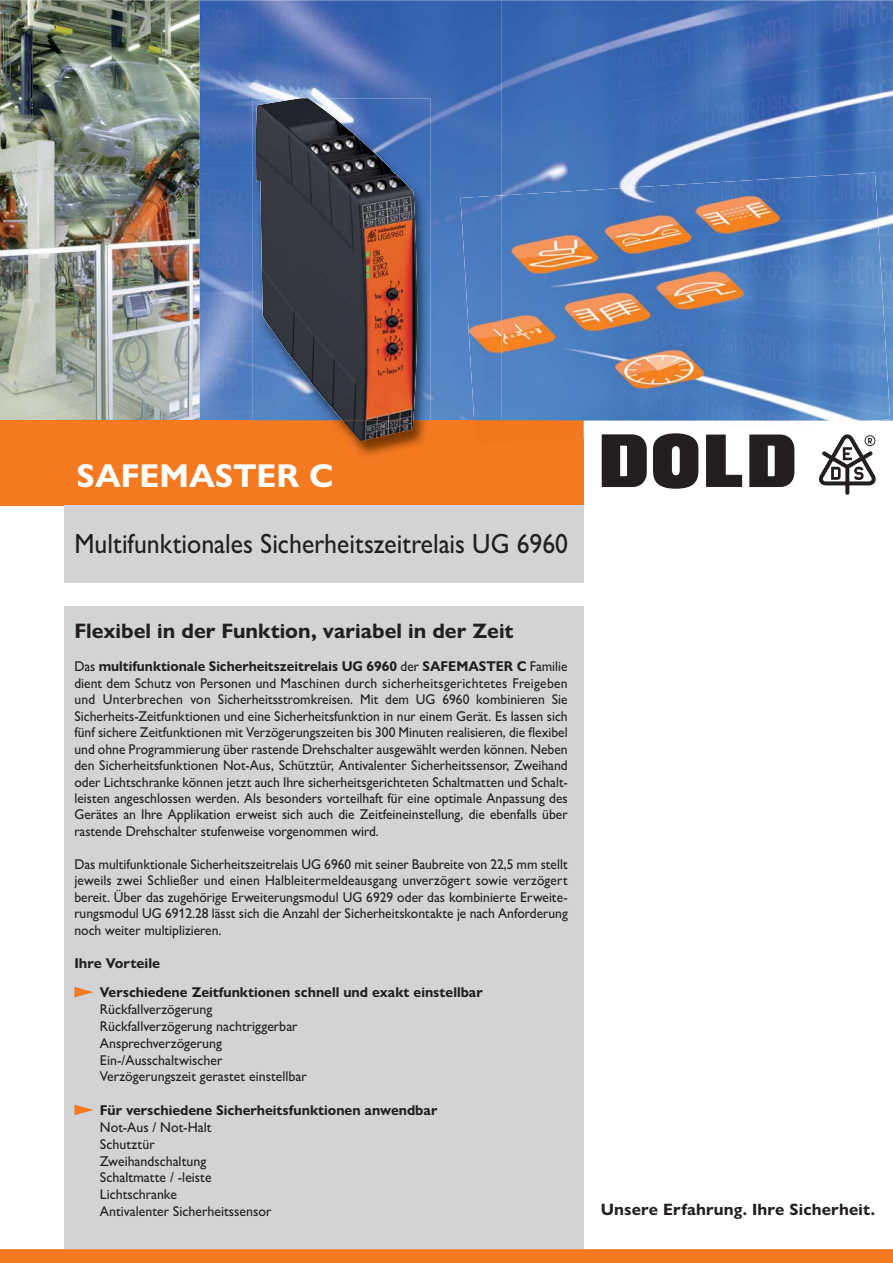
<style>
.page{position:relative;width:893px;height:1263px;background:#fff}
.page>*{position:absolute;margin:0;border:0;box-sizing:border-box;transform-origin:0 0}
.t1{font:700 33.15px "Gill Sans Nova";color:#fff}
.t2{font:500 27.9px "Gill Sans Nova";color:#231f20;scale:.92 1}
.t3{font:700 21px "Gill Sans Nova";color:#231f20}
.t4{font:700 16.5px "Gill Sans Nova";letter-spacing:.01em;color:#231f20}
.t5{font:500 14.25px/16.5px "Gill Sans Nova";color:#231f20;text-align:justify;scale:.95 1}
.t6{font:500 14.25px/16.8px "Gill Sans Nova";color:#231f20}
.t7{font:700 14.25px/29.5px "Gill Sans Nova";color:#231f20}
.s1{font-weight:700}
</style>
<div class="page">
<img style="left:0;top:0;width:200px;height:421px">
<img style="left:502px;top:0;width:390px;height:210px">
<img style="left:890px;top:210px;width:2px;height:211px">
<img style="left:200px;top:0;width:302px;height:421px">
<div style="left:64px;top:607px;width:519px;height:650px;background:#d1d3d4"></div>
<svg style="left:0;top:1249px;width:892px;height:14px;background:#f37a22"></svg>
<svg style="left:706px;top:438px;width:36px;height:49px"></svg>
<svg style="left:653px;top:438px;width:45px;height:51px;background:#474344"></svg>
<svg style="left:749px;top:438px;width:45px;height:49px;background:#3e3b3b"></svg>
<svg style="left:601px;top:438px;width:45px;height:49px;background:#3f3c3d"></svg>
<svg style="left:819px;top:435px;width:56px;height:60px"></svg>
<div style="left:0;top:421px;width:583px;height:85px;background:#f47920"></div>
<img style="left:253px;top:98px;width:177px;height:357px">
<img style="left:256px;top:98px;width:161px;height:323px">
<img style="left:342px;top:421px;width:71px;height:21px">
<div style="left:64px;top:506px;width:519px;height:77px;background:#d1d3d4"></div>
<img style="left:583px;top:421px;width:289px;height:17px">
<img style="left:502px;top:173px;width:388px;height:248px">
<img style="left:460px;top:195px;width:42px;height:226px">
<img style="left:601px;top:435px;width:35px;height:2px">
<svg style="left:74px;top:987px;width:20px;height:10px"></svg>
<svg style="left:74px;top:1105px;width:20px;height:10px"></svg>
<h1 class="t1" style="left:77px;top:465px;width:258px">SAFEMASTER C</h1>
<h2 class="t2" style="left:74px;top:534px;width:538px">Multifunktionales Sicherheitszeitrelais UG 6960</h2>
<h3 class="t3" style="left:74px;top:623px;width:441px">Flexibel in der Funktion, variabel in der Zeit</h3>
<p class="t5" style="left:74px;top:660px;width:521px">Das <span class="s1">multifunktionale Sicherheitszeitrelais UG 6960</span> der <span class="s1">SAFEMASTER C</span> Familie dient dem Schutz von Personen und Maschinen durch sicherheitsgerichtetes Freigeben und Unterbrechen von Sicherheitsstromkreisen. Mit dem UG 6960 kombinieren Sie Sicherheits-Zeitfunktionen und eine Sicherheitsfunktion in nur einem Gerät. Es lassen sich fünf sichere Zeitfunktionen mit Verzögerungszeiten bis 300 Minuten realisieren, die flexibel und ohne Programmierung über rastende Drehschalter ausgewählt werden können. Neben den Sicherheitsfunktionen Not-Aus, Schütztür, Antivalenter Sicherheitssensor, Zweihand oder Lichtschranke können jetzt auch Ihre sicherheitsgerichteten Schaltmatten und Schalt&shy;leisten angeschlossen werden. Als besonders vorteilhaft für eine optimale Anpassung des Gerätes an Ihre Applikation erweist sich auch die Zeitfeineinstellung, die ebenfalls über rastende Drehschalter stufenweise vorgenommen wird.</p>
<p class="t5" style="left:74px;top:858px;width:521px">Das multifunktionale Sicherheitszeitrelais UG 6960 mit seiner Baubreite von 22,5 mm stellt jeweils zwei Schließer und einen Halbleitermeldeausgang unverzögert sowie verzögert bereit. Über das zugehörige Erweiterungsmodul UG 6929 oder das kombinierte Erweite&shy;rungsmodul UG 6912.28 lässt sich die Anzahl der Sicherheitskontakte je nach Anforderung noch weiter multiplizieren.</p>
<p class="t7" style="left:100px;top:950px;width:384px;text-indent:-25px">Ihre Vorteile<br>Verschiedene Zeitfunktionen schnell und exakt einstellbar</p>
<p class="t6" style="left:100px;top:1003px;width:208px">Rückfallverzögerung<br>Rückfallverzögerung nachtriggerbar<br>Ansprechverzögerung<br>Ein-/Ausschaltwischer<br>Verzögerungszeit gerastet einstellbar</p>
<p class="t7" style="left:100px;top:1097px;width:339px">Für verschiedene Sicherheitsfunktionen anwendbar</p>
<p class="t6" style="left:100px;top:1120px;width:173px">Not-Aus / Not-Halt<br>Schutztür<br>Zweihandschaltung<br>Schaltmatte / -leiste<br>Lichtschranke<br>Antivalenter Sicherheitssensor</p>
<p class="t4" style="left:600px;top:1204px;width:276px">Unsere Erfahrung. Ihre Sicherheit.</p>
</div>
